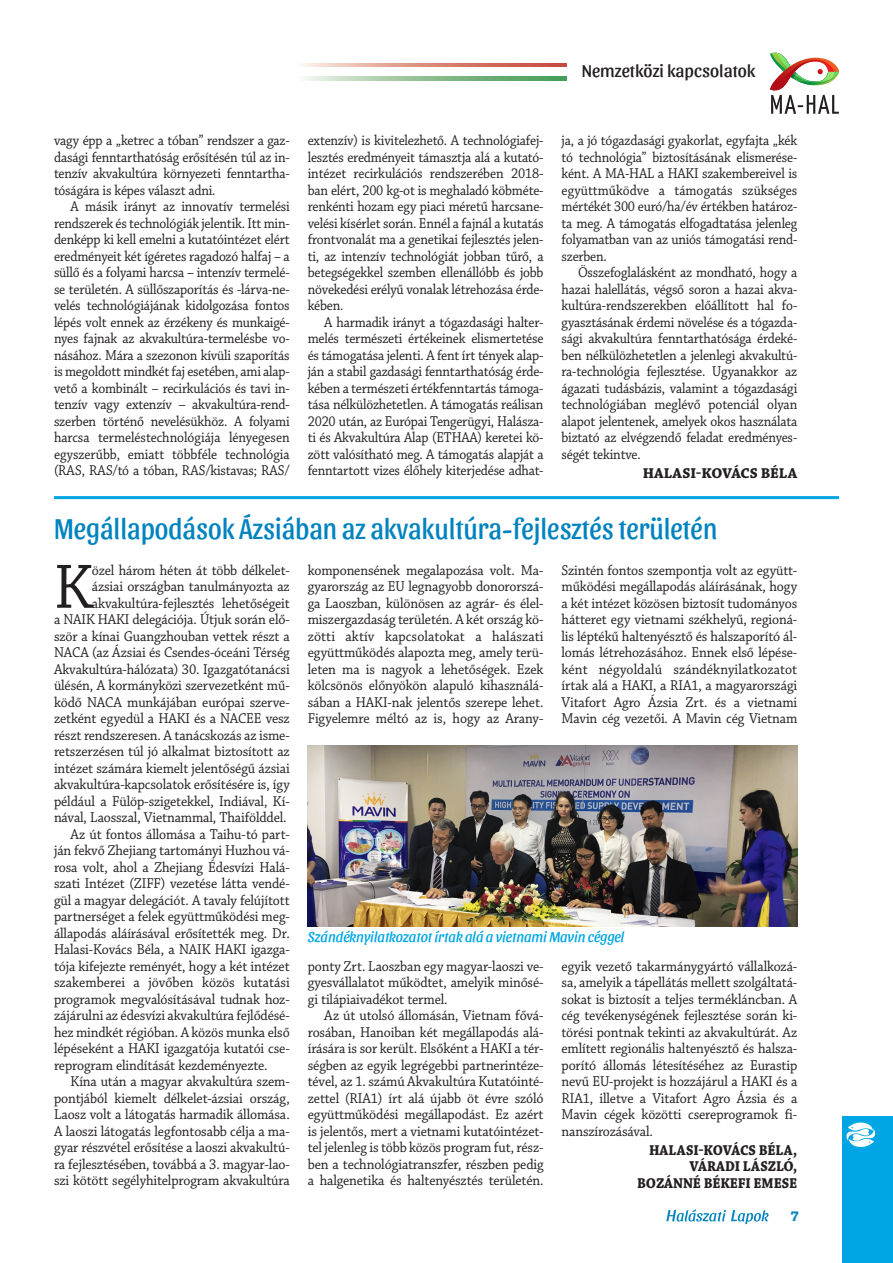
<style>
.page{position:relative;width:893px;height:1263px;background:#fff}
.page>*{position:absolute;margin:0;border:0;box-sizing:border-box;transform-origin:0 0}
.Elsőkenyér{font:65.7px "Chaparral Pro";color:#231f20;scale:.93 1}
.cím_2{font:30px "Sansita";color:#0083bf;scale:.9 1}
.rovatcím{font:18px "Sansita";color:#231f20}
.Kenyér{font:15px/16.5px "Chaparral Pro";letter-spacing:-.01em;color:#231f20;text-align:justify;scale:.93 1}
.Kenyér-2{font:15px/16.5px "Chaparral Pro";letter-spacing:-.01em;color:#231f20;text-align:justify;scale:.91 1}
.Elsőkenyér-2{font:15px/16.5px "Chaparral Pro";letter-spacing:-.01em;color:#231f20;text-align:right;scale:.93 1}
.Aláírás{font:700 15px "Chaparral Pro";letter-spacing:-.01em;color:#231f20;scale:.93 1}
.Képaláírás{font:italic 15px "Sansita";color:#00a6e4;scale:.95 1}
.Aláírás-2{font:700 15px "Chaparral Pro";letter-spacing:-.01em;color:#231f20}
.t1{font:700 15px "Chaparral Pro";color:#0083bf}
</style>
<div class="page">
<svg style="left:303px;top:63px;width:264px;height:4px"></svg>
<svg style="left:305px;top:77px;width:262px;height:3px"></svg>
<svg style="left:770px;top:53px;width:69px;height:61px"></svg>
<svg style="left:666px;top:1209px;width:103px;height:15px"></svg>
<div style="left:843px;top:1116px;width:50px;height:147px;background:#00a6e4"></div>
<svg style="left:846px;top:1122px;width:29px;height:25px"></svg>
<hr style="left:54px;top:496px;width:785px;height:3px;background:#00a6e4">
<img style="left:308px;top:745px;width:489px;height:182px">
<p class="rovatcím" style="left:582px;top:60px;width:175px">Nemzetközi kapcsolatok</p>
<p class="Kenyér-2" style="left:54px;top:133px;width:261px">vagy épp a „ketrec a tóban” rendszer a gaz&shy;dasági fenntarthatóság erősítésén túl az in&shy;tenzív akvakultúra környezeti fenntartha&shy;tóságára is képes választ adni.</p>
<p class="Kenyér-2" style="left:54px;top:199px;width:261px;text-indent:17px">A másik irányt az innovatív termelési rendszerek és technológiák jelentik. Itt min&shy;denképp ki kell emelni a kutatóintézet elért eredményeit két ígéretes ragadozó halfaj – a süllő és a folyami harcsa – intenzív termelé&shy;se területén. A süllőszaporítás és -lárva-ne&shy;velés technológiájának kidolgozása fontos lépés volt ennek az érzékeny és munkaigé&shy;nyes fajnak az akvakultúra-termelésbe vo&shy;násához. Mára a szezonon kívüli szaporítás is megoldott mindkét faj esetében, ami alap&shy;vető a kombinált – recirkulációs és tavi in&shy;tenzív vagy extenzív – akvakultúra-rend&shy;szerben történő nevelésükhöz. A folyami harcsa termeléstechnológiája lényegesen egyszerűbb, emiatt többféle technológia (RAS, RAS/tó a tóban, RAS/kistavas; RAS/</p>
<p class="Kenyér-2" style="left:308px;top:133px;width:261px">extenzív) is kivitelezhető. A technológiafej&shy;lesztés eredményeit támasztja alá a kutató&shy;intézet recirkulációs rendszerében 2018- ban elért, 200 kg-ot is meghaladó köbméte&shy;renkénti hozam egy piaci méretű harcsane&shy;velési kísérlet során. Ennél a fajnál a kutatás frontvonalát ma a genetikai fejlesztés jelen&shy;ti, az intenzív technológiát jobban tűrő, a betegségekkel szemben ellenállóbb és jobb növekedési erélyű vonalak létrehozása érde&shy;kében.</p>
<p class="Kenyér-2" style="left:308px;top:314px;width:261px;text-indent:17px">A harmadik irányt a tógazdasági halter&shy;melés természeti értékeinek elismertetése és támogatása jelenti. A fent írt tények alap&shy;ján a stabil gazdasági fenntarthatóság érde&shy;kében a természeti értékfenntartás támoga&shy;tása nélkülözhetetlen. A támogatás reálisan 2020 után, az Európai Tengerügyi, Halásza&shy;ti és Akvakultúra Alap (ETHAA) keretei kö&shy;zött valósítható meg. A támogatás alapját a fenntartott vizes élőhely kiterjedése adhat-</p>
<p class="Kenyér-2" style="left:561px;top:133px;width:261px">ja, a jó tógazdasági gyakorlat, egyfajta „kék tó technológia” biztosításának elismerése&shy;ként. A MA-HAL a HAKI szakembereivel is együttműködve a támogatás szükséges mértékét 300 euró/ha/év értékben határoz&shy;ta meg. A támogatás elfogadtatása jelenleg folyamatban van az uniós támogatási rend&shy;szerben.</p>
<p class="Kenyér-2" style="left:561px;top:265px;width:261px;text-indent:17px">Összefoglalásként az mondható, hogy a hazai halellátás, végső soron a hazai akva&shy;kultúra-rendszerekben előállított hal fo&shy;gyasztásának érdemi növelése és a tógazda&shy;sági akvakultúra fenntarthatósága érdeké&shy;ben nélkülözhetetlen a jelenlegi akvakultú&shy;ra-technológia fejlesztése. Ugyanakkor az ágazati tudásbázis, valamint a tógazdasági technológiában meglévő potenciál olyan alapot jelentenek, amelyek okos használata biztató az elvégzendő feladat eredményes&shy;ségét tekintve.</p>
<p class="Aláírás-2" style="left:643px;top:464px;width:156px">HALASI-KOVÁCS BÉLA</p>
<p class="cím_2" style="left:54px;top:511px;width:738px">Megállapodások Ázsiában az akvakultúra-fejlesztés területén</p>
<p class="Elsőkenyér-2" style="left:54px;top:562px;width:255px">özel három héten át több délkelet-<br>ázsiai országban tanulmányozta az akvakultúra-fejlesztés lehetőségeit<br>a NAIK HAKI delegációja. Útjuk során elő&shy;ször a kínai Guangzhouban vettek részt a NACA (az Ázsiai és Csendes-óceáni Térség Akvakultúra-hálózata) 30. Igazgatótanácsi ülésén, A kormányközi szervezetként mű&shy;ködő NACA munkájában európai szerve&shy;zetként egyedül a HAKI és a NACEE vesz részt rendszeresen. A tanácskozás az isme&shy;retszerzésen túl jó alkalmat biztosított az intézet számára kiemelt jelentőségű ázsiai akvakultúra-kapcsolatok erősítésére is, így például a Fülöp-szigetekkel, Indiával, Kí&shy;nával, Laosszal, Vietnammal, Thaifölddel.</p>
<p class="Kenyér" style="left:54px;top:826px;width:255px;text-indent:17px">Az út fontos állomása a Taihu-tó part&shy;ján fekvő Zhejiang tartományi Huzhou vá&shy;rosa volt, ahol a Zhejiang Édesvízi Halá&shy;szati Intézet (ZIFF) vezetése látta vendé&shy;gül a magyar delegációt. A tavaly felújított partnerséget a felek együttműködési meg&shy;állapodás aláírásával erősítették meg. Dr.<br>Halasi-Kovács Béla, a NAIK HAKI igazga&shy;tója kifejezte reményét, hogy a két intézet szakemberei a jövőben közös kutatási programok megvalósításával tudnak hoz&shy;zájárulni az édesvízi akvakultúra fejlődésé&shy;hez mindkét régióban. A közös munka első lépéseként a HAKI igazgatója kutatói cse&shy;reprogram elindítását kezdeményezte.</p>
<p class="Kenyér" style="left:54px;top:1074px;width:255px;text-indent:17px">Kína után a magyar akvakultúra szem&shy;pontjából kiemelt délkelet-ázsiai ország, Laosz volt a látogatás harmadik állomása.<br>A laoszi látogatás legfontosabb célja a ma&shy;gyar részvétel erősítése a laoszi akvakultú&shy;ra fejlesztésében, továbbá a 3. magyar-lao&shy;szi kötött segélyhitelprogram akvakultúra</p>
<p class="Elsőkenyér" style="left:54px;top:550px;width:43px">K</p>
<p class="Kenyér" style="left:308px;top:562px;width:255px">komponensének megalapozása volt. Ma&shy;gyarország az EU legnagyobb donororszá&shy;ga Laoszban, különösen az agrár- és élel&shy;miszergazdaság területén. A két ország kö&shy;zötti aktív kapcsolatokat a halászati együttműködés alapozta meg, amely terü&shy;leten ma is nagyok a lehetőségek. Ezek kölcsönös előnyökön alapuló kihasználá&shy;sában a HAKI-nak jelentős szerepe lehet.<br>Figyelemre méltó az is, hogy az Arany-</p>
<p class="Kenyér" style="left:561px;top:562px;width:255px">Szintén fontos szempontja volt az együtt&shy;működési megállapodás aláírásának, hogy a két intézet közösen biztosít tudományos hátteret egy vietnami székhelyű, regioná&shy;lis léptékű haltenyésztő és halszaporító ál&shy;lomás létrehozásához. Ennek első lépése&shy;ként négyoldalú szándéknyilatkozatot írtak alá a HAKI, a RIA1, a magyarországi Vitafort Agro Ázsia Zrt. és a vietnami Mavin cég vezetői. A Mavin cég Vietnam</p>
<p class="Képaláírás" style="left:308px;top:928px;width:335px">Szándéknyilatkozatot írtak alá a vietnami Mavin céggel</p>
<p class="Kenyér" style="left:308px;top:958px;width:255px">ponty Zrt. Laoszban egy magyar-laoszi ve&shy;gyesvállalatot működtet, amelyik minősé&shy;gi tilápiaivadékot termel.</p>
<p class="Kenyér" style="left:308px;top:1008px;width:255px;text-indent:17px">Az út utolsó állomásán, Vietnam fővá&shy;rosában, Hanoiban két megállapodás alá&shy;írására is sor került. Elsőként a HAKI a tér&shy;ségben az egyik legrégebbi partnerintéze&shy;tével, az 1. számú Akvakultúra Kutatóinté&shy;zettel (RIA1) írt alá újabb öt évre szóló együttműködési megállapodást. Ez azért is jelentős, mert a vietnami kutatóintézet&shy;tel jelenleg is több közös program fut, rész&shy;ben a technológiatranszfer, részben pedig a halgenetika és haltenyésztés területén.</p>
<p class="Kenyér" style="left:561px;top:958px;width:255px">egyik vezető takarmánygyártó vállalkozá&shy;sa, amelyik a tápellátás mellett szolgáltatá&shy;sokat is biztosít a teljes termékláncban. A cég tevékenységének fejlesztése során ki&shy;törési pontnak tekinti az akvakultúrát. Az említett regionális haltenyésztő és halsza&shy;porító állomás létesítéséhez az Eurastip nevű EU-projekt is hozzájárul a HAKI és a RIA1, illetve a Vitafort Agro Ázsia és a Mavin cégek közötti csereprogramok fi&shy;nanszírozásával.</p>
<p class="Aláírás" style="left:649px;top:1141px;width:161px">HALASI-KOVÁCS BÉLA,</p>
<p class="Aláírás" style="left:690px;top:1157px;width:117px">VÁRADI LÁSZLÓ,</p>
<p class="Aláírás" style="left:637px;top:1174px;width:174px">BOZÁNNÉ BÉKEFI EMESE</p>
<p class="t1" style="left:790px;top:1207px;width:10px">7</p>
</div>
